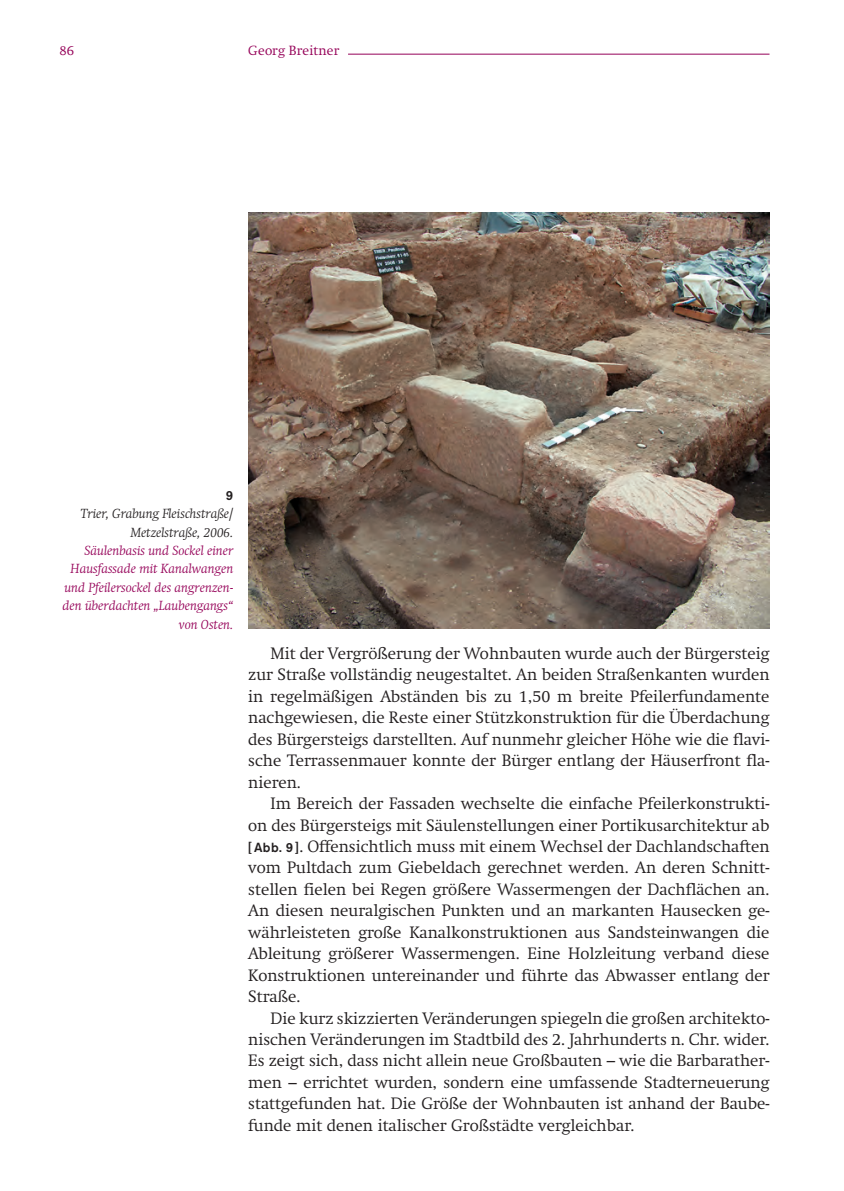
<style>
.page{position:relative;width:844px;height:1191px;background:#fff}
.page>*{position:absolute;margin:0;border:0;box-sizing:border-box;transform-origin:0 0}
.t1{font:300 16.28px/21.3px "Swift";color:#231f20;text-align:justify}
.t2{font:italic 300 13.12px/18.4px "Swift";color:#950058;text-align:right}
.t3{font:italic 300 13.12px/18.4px "Swift";color:#231f20;text-align:right}
.t4{font:300 13.12px "Swift";letter-spacing:.015em;color:#950058}
.t5{font:500 13.12px "Akzidenz Grotesk Std";color:#231f20}
.s1{font-family:"Akzidenz Grotesk Std";font-weight:500;font-size:13.12px}
</style>
<div class="page">
<hr style="left:348px;top:54px;width:421px;height:1px;background:#950058">
<img style="left:248px;top:212px;width:521px;height:417px">
<p class="t4" style="left:60px;top:42px;width:16px">86</p>
<p class="t4" style="left:248px;top:42px;width:92px">Georg Breitner</p>
<p class="t5" style="left:226px;top:487px;width:9px">9</p>
<p class="t3" style="left:81px;top:504px;width:154px">Trier, Grabung Fleischstraße/<br>Metzelstraße, 2006.</p>
<p class="t2" style="left:63px;top:541px;width:172px">Säulenbasis und Sockel einer<br>Hausfassade mit Kanalwangen und Pfeilersockel des angrenzen&shy;den überdachten „Laubengangs“ von Osten.</p>
<p class="t1" style="left:248px;top:643px;width:522px;text-indent:22px">Mit der Vergrößerung der Wohnbauten wurde auch der Bürgersteig zur Straße vollständig neugestaltet. An beiden Straßenkanten wurden in regelmäßigen Abständen bis zu 1,50 m breite Pfeilerfundamente nachgewiesen, die Reste einer Stützkonstruktion für die Überdachung des Bürgersteigs darstellten. Auf nunmehr gleicher Höhe wie die flavi&shy;sche Terrassenmauer konnte der Bürger entlang der Häuserfront fla&shy;nieren.</p>
<p class="t1" style="left:248px;top:793px;width:522px;text-indent:22px">Im Bereich der Fassaden wechselte die einfache Pfeilerkonstrukti&shy;on des Bürgersteigs mit Säulenstellungen einer Portikusarchitektur ab <span class="s1">[ Abb. 9 ]</span>. Offensichtlich muss mit einem Wechsel der Dachlandschaften vom Pultdach zum Giebeldach gerechnet werden. An deren Schnitt&shy;stellen fielen bei Regen größere Wassermengen der Dachflächen an.<br>An diesen neuralgischen Punkten und an markanten Hausecken ge&shy;währleisteten große Kanalkonstruktionen aus Sandsteinwangen die Ableitung größerer Wassermengen. Eine Holzleitung verband diese Konstruktionen untereinander und führte das Abwasser entlang der Straße.</p>
<p class="t1" style="left:248px;top:1007px;width:522px;text-indent:22px">Die kurz skizzierten Veränderungen spiegeln die großen architekto&shy;nischen Veränderungen im Stadtbild des 2. Jahrhunderts n. Chr. wider.<br>Es zeigt sich, dass nicht allein neue Großbauten – wie die Barbarather&shy;men – errichtet wurden, sondern eine umfassende Stadterneuerung stattgefunden hat. Die Größe der Wohnbauten ist anhand der Baube&shy;funde mit denen italischer Großstädte vergleichbar.</p>
</div>
